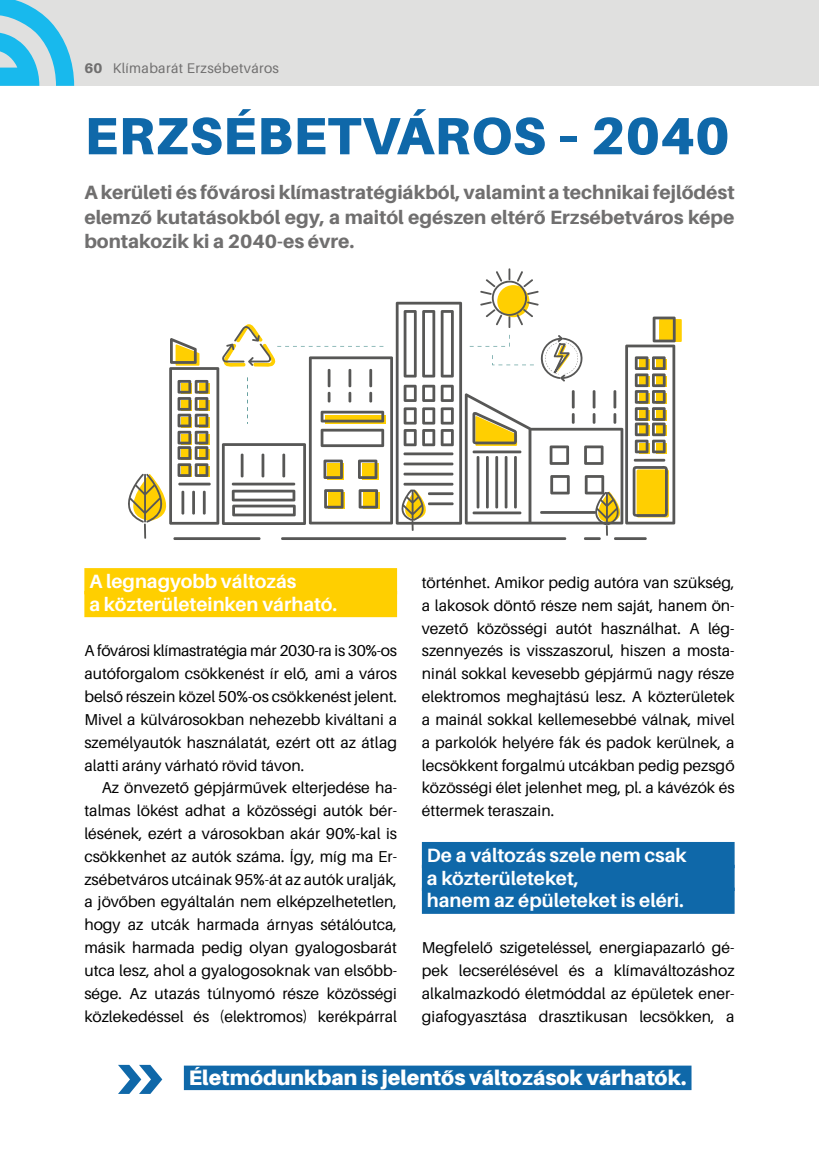
<style>
.page{position:relative;width:819px;height:1161px;background:#fff}
.page>*{position:absolute;margin:0;border:0;box-sizing:border-box;transform-origin:0 0}
.t1{font:900 87.5px "Aileron";color:#0f68a9}
.t2{font:900 52.5px "Aileron";letter-spacing:.01em;color:#0f68a9}
.t3{font:900 21px "Aileron";color:#fff}
.t4{font:800 19.25px/24.5px "Aileron";color:#706f6f;text-align:justify}
.t5{font:700 19.25px/22.8px "Aileron";color:#fff}
.t6{font:15.75px/22.8px "Aileron";color:#000;text-align:justify}
.t7{font:14px "Aileron";letter-spacing:.025em;color:#706f6f}
.s1{font-weight:800}
</style>
<div class="page">
<div style="left:0;top:0;width:819px;height:86px;background:#e0e0df"></div>
<svg style="left:0;top:0;width:74px;height:86px"></svg>
<div style="left:84px;top:568px;width:313px;height:26px;background:#ffcf00"></div>
<div style="left:84px;top:591px;width:313px;height:26px;background:#ffcf00"></div>
<div style="left:422px;top:842px;width:312px;height:26px;background:#0f68a9"></div>
<div style="left:422px;top:865px;width:312px;height:26px;background:#0f68a9"></div>
<div style="left:422px;top:887px;width:312px;height:27px;background:#0f68a9"></div>
<svg style="left:659px;top:319px;width:22px;height:23px"></svg>
<svg style="left:128px;top:268px;width:547px;height:272px"></svg>
<div style="left:184px;top:1065px;width:507px;height:25px;background:#0f68a9"></div>
<p class="t7" style="left:84px;top:60px;width:196px"><span class="s1">60</span> Klímabarát Erzsébetváros</p>
<h2 class="t2" style="left:85px;top:105px;width:646px">ERZSÉBETVÁROS – 2040</h2>
<p class="t4" style="left:84px;top:180px;width:651px">A kerületi és fővárosi klímastratégiákból, valamint a technikai fejlődést elemző kutatásokból egy, a maitól egészen eltérő Erzsébetváros képe bontakozik ki a 2040-es évre.</p>
<p class="t5" style="left:89px;top:570px;width:249px">A legnagyobb változás<br>a közterületeinken várható.</p>
<p class="t6" style="left:84px;top:640px;width:314px">A fővárosi klímastratégia már 2030-ra is 30%-os autóforgalom csökkenést ír elő, ami a város belső részein közel 50%-os csökkenést jelent.<br>Mivel a külvárosokban nehezebb kiváltani a személyautók használatát, ezért ott az átlag alatti arány várható rövid távon.</p>
<p class="t6" style="left:84px;top:777px;width:314px;text-indent:17px">Az önvezető gépjárművek elterjedése ha&shy;talmas lökést adhat a közösségi autók bér&shy;lésének, ezért a városokban akár 90%-kal is csökkenhet az autók száma. Így, míg ma Er&shy;zsébetváros utcáinak 95%-át az autók uralják, a jövőben egyáltalán nem elképzelhetetlen, hogy az utcák harmada árnyas sétálóutca, másik harmada pedig olyan gyalogosbarát utca lesz, ahol a gyalogosoknak van elsőbb&shy;sége. Az utazás túlnyomó része közösségi közlekedéssel és (elektromos) kerékpárral</p>
<p class="t6" style="left:422px;top:571px;width:314px">történhet. Amikor pedig autóra van szükség, a lakosok döntő része nem saját, hanem ön&shy;vezető közösségi autót használhat. A lég&shy;szennyezés is visszaszorul, hiszen a mosta&shy;ninál sokkal kevesebb gépjármű nagy része elektromos meghajtású lesz. A közterületek a mainál sokkal kellemesebbé válnak, mivel a parkolók helyére fák és padok kerülnek, a lecsökkent forgalmú utcákban pedig pezsgő közösségi élet jelenhet meg, pl. a kávézók és éttermek teraszain.</p>
<p class="t5" style="left:427px;top:844px;width:261px">De a változás szele nem csak a közterületeket,<br>hanem az épületeket is eléri.</p>
<p class="t6" style="left:422px;top:936px;width:314px">Megfelelő szigeteléssel, energiapazarló gé&shy;pek lecserélésével és a klímaváltozáshoz alkalmazkodó életmóddal az épületek ener&shy;giafogyasztása drasztikusan lecsökken, a</p>
<h1 class="t1" style="left:114px;top:1019px;width:60px">»</h1>
<h3 class="t3" style="left:189px;top:1066px;width:499px">Életmódunkban is jelentős változások várhatók.</h3>
</div>
